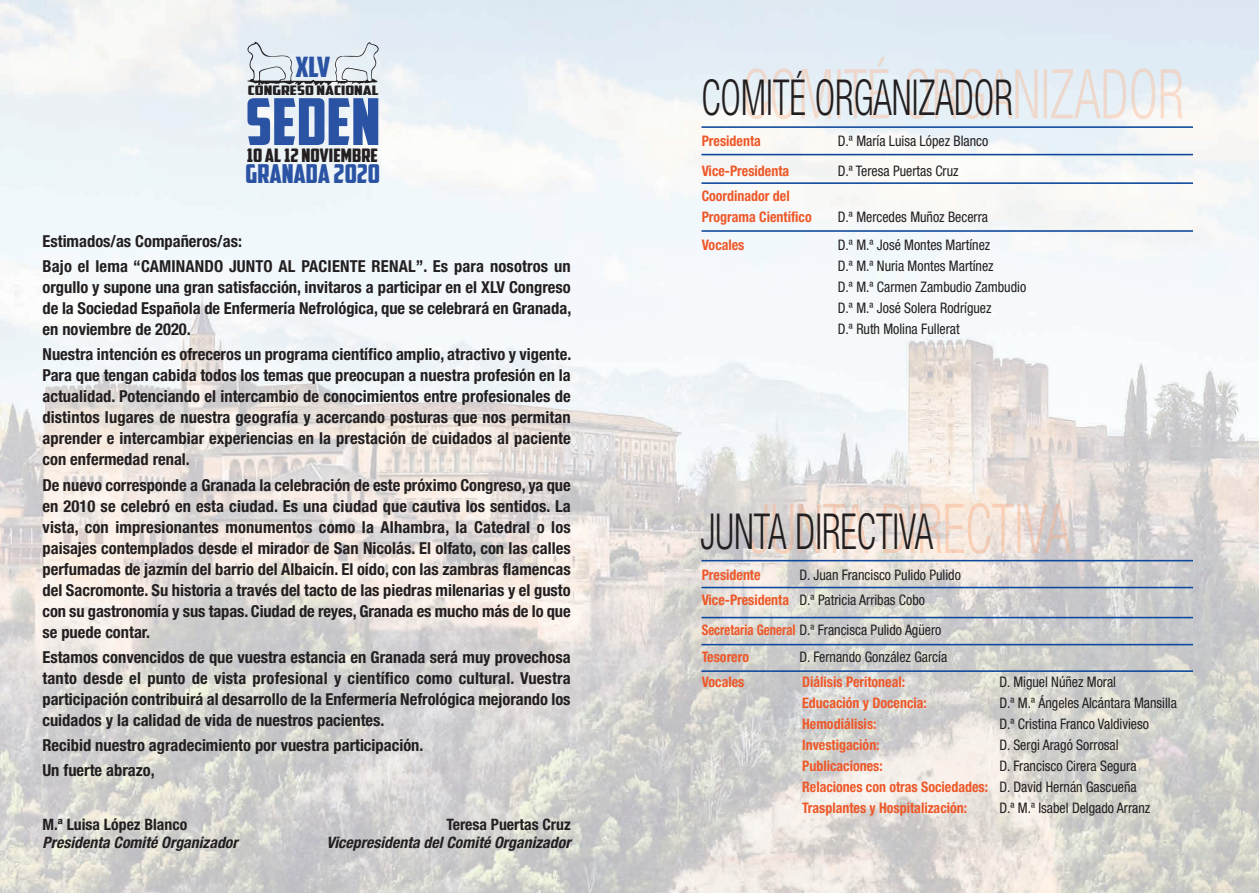
<style>
.page{position:relative;width:1259px;height:893px;background:#fff}
.page>*{position:absolute;margin:0;border:0;box-sizing:border-box;transform-origin:0 0}
.t1{font:64.5px "American Captain";color:#2b53a4;scale:1.07 1}
.t2{font:300 condensed 49.65px "Helvetica Neue";color:#231f20;scale:.74 1}
.t3{font:28.05px "American Captain";color:#2b53a4;scale:1.11 1}
.t4{font:25.95px "American Captain";color:#2b53a4;scale:1.08 1}
.t5{font:18.6px "American Captain";color:#231f20;scale:1.14 1}
.t6{font:700 condensed 16.5px/21px "Helvetica Neue";color:#231f20;text-align:justify}
.t7{font:italic 700 condensed 15.75px "Helvetica Neue";letter-spacing:.005em;color:#231f20}
.t8{font:700 condensed 15.75px "Helvetica Neue";color:#231f20}
.t9{font:condensed 14.55px/21px "Helvetica Neue";color:#231f20;scale:.96 1}
.t10{font:700 condensed 14.55px/21px "Helvetica Neue";color:#ee5829;scale:.96 1}
.t11{font:700 condensed 14.55px/27.3px "Helvetica Neue";color:#ee5829;scale:.88 1}
.t12{font:13.05px "American Captain";color:#231f20;scale:1.56 1}
.s1{font-weight:700;color:#ee5829}
.s2{font-weight:400;color:#231f20}
</style>
<div class="page">
<img style="left:0;top:0;width:1259px;height:893px">
<img style="left:750px;top:503px;width:320px;height:51px">
<img style="left:744px;top:57px;width:438px;height:62px">
<hr style="left:701px;top:126px;width:492px;height:2px;background:#0f499d">
<hr style="left:701px;top:154px;width:492px;height:1px;background:#0f499d">
<hr style="left:701px;top:182px;width:492px;height:2px;background:#0f499d">
<hr style="left:701px;top:230px;width:492px;height:2px;background:#0f499d">
<hr style="left:701px;top:587px;width:492px;height:1px;background:#0f499d">
<hr style="left:701px;top:617px;width:492px;height:1px;background:#0f499d">
<hr style="left:701px;top:644px;width:492px;height:1px;background:#0f499d">
<hr style="left:701px;top:670px;width:492px;height:2px;background:#0f499d">
<hr style="left:701px;top:560px;width:492px;height:1px;background:#0f499d">
<svg style="left:247px;top:42px;width:132px;height:44px"></svg>
<h3 class="t3" style="left:295px;top:50px;width:33px">XLV</h3>
<p class="t12" style="left:248px;top:83px;width:85px">CONGRESO NACIONAL</p>
<h1 class="t1" style="left:245px;top:83px;width:128px">SEDEN</h1>
<p class="t5" style="left:247px;top:144px;width:117px">10 AL 12 NOVIEMBRE</p>
<h3 class="t4" style="left:245px;top:158px;width:126px">GRANADA 2020</h3>
<p class="t6" style="left:43px;top:230px;width:530px;line-height:25.2px">Estimados/as Compañeros/as:<br>Bajo el lema “CAMINANDO JUNTO AL PACIENTE RENAL”. Es para nosotros un</p>
<p class="t6" style="left:43px;top:278px;width:530px">orgullo y supone una gran satisfacción, invitaros a participar en el XLV Congreso de la Sociedad Española de Enfermería Nefrológica, que se celebrará en Granada, en noviembre de 2020.</p>
<p class="t6" style="left:43px;top:345px;width:530px">Nuestra intención es ofreceros un programa científico amplio, atractivo y vigente.<br>Para que tengan cabida todos los temas que preocupan a nuestra profesión en la actualidad. Potenciando el intercambio de conocimientos entre profesionales de distintos lugares de nuestra geografía y acercando posturas que nos permitan aprender e intercambiar experiencias en la prestación de cuidados al paciente con enfermedad renal.</p>
<p class="t6" style="left:42px;top:476px;width:530px">De nuevo corresponde a Granada la celebración de este próximo Congreso, ya que en 2010 se celebró en esta ciudad. Es una ciudad que cautiva los sentidos. La vista, con impresionantes monumentos como la Alhambra, la Catedral o los paisajes contemplados desde el mirador de San Nicolás. El olfato, con las calles perfumadas de jazmín del barrio del Albaicín. El oído, con las zambras flamencas del Sacromonte. Su historia a través del tacto de las piedras milenarias y el gusto con su gastronomía y sus tapas. Ciudad de reyes, Granada es mucho más de lo que se puede contar.</p>
<p class="t6" style="left:42px;top:648px;width:530px">Estamos convencidos de que vuestra estancia en Granada será muy provechosa tanto desde el punto de vista profesional y científico como cultural. Vuestra participación contribuirá al desarrollo de la Enfermería Nefrológica mejorando los cuidados y la calidad de vida de nuestros pacientes.</p>
<p class="t6" style="left:42px;top:734px;width:382px;line-height:25.2px">Recibid nuestro agradecimiento por vuestra participación.<br>Un fuerte abrazo,</p>
<p class="t8" style="left:43px;top:818px;width:146px">M.ª Luisa López Blanco</p>
<p class="t8" style="left:446px;top:818px;width:126px">Teresa Puertas Cruz</p>
<p class="t7" style="left:43px;top:836px;width:197px">Presidenta Comité Organizador</p>
<p class="t7" style="left:326px;top:836px;width:246px">Vicepresidenta del Comité Organizador</p>
<h2 class="t2" style="left:701px;top:80px;width:422px">COMITÉ ORGANIZADOR</h2>
<p class="t10" style="left:702px;top:132px;width:63px">Presidenta</p>
<p class="t9" style="left:838px;top:132px;width:158px">D.ª María Luisa López Blanco</p>
<p class="t10" style="left:702px;top:161px;width:93px">Vice-Presidenta</p>
<p class="t9" style="left:838px;top:161px;width:127px">D.ª Teresa Puertas Cruz</p>
<p class="t10" style="left:702px;top:186px;width:116px">Coordinador del<br>Programa Científico</p>
<p class="t9" style="left:838px;top:207px;width:158px">D.ª Mercedes Muñoz Becerra</p>
<p class="t10" style="left:702px;top:235px;width:46px">Vocales</p>
<p class="t9" style="left:838px;top:235px;width:198px">D.ª M.ª José Montes Martínez<br>D.ª M.ª Nuria Montes Martínez<br>D.ª M.ª Carmen Zambudio Zambudio<br>D.ª M.ª José Solera Rodríguez<br>D.ª Ruth Molina Fullerat</p>
<h2 class="t2" style="left:700px;top:514px;width:316px">JUNTA DIRECTIVA</h2>
<p class="t10" style="left:701px;top:565px;width:63px">Presidente</p>
<p class="t9" style="left:701px;top:563px;width:271px;line-height:25.2px;text-indent:98px">D. Juan Francisco Pulido Pulido<br><span class="s1">Vice-Presidenta</span> D.ª Patricia Arribas Cobo</p>
<p class="t11" style="left:701px;top:617px;width:274px">Secretaria General <span class="s2">D.ª Francisca Pulido Agüero<br></span>Tesorero</p>
<p class="t9" style="left:799px;top:648px;width:155px">D. Fernando González García</p>
<p class="t10" style="left:701px;top:673px;width:46px">Vocales</p>
<p class="t10" style="left:802px;top:673px;width:109px">Diálisis Peritoneal:</p>
<p class="t9" style="left:999px;top:673px;width:123px">D. Miguel Núñez Moral</p>
<p class="t10" style="left:802px;top:694px;width:131px">Educación y Docencia:</p>
<p class="t9" style="left:999px;top:694px;width:186px">D.ª M.ª Ángeles Alcántara Mansilla</p>
<p class="t10" style="left:802px;top:715px;width:79px">Hemodiálisis:</p>
<p class="t9" style="left:999px;top:715px;width:157px">D.ª Cristina Franco Valdivieso</p>
<p class="t10" style="left:802px;top:736px;width:82px">Investigación:</p>
<p class="t9" style="left:999px;top:736px;width:126px">D. Sergi Aragó Sorrosal</p>
<p class="t10" style="left:802px;top:757px;width:85px">Publicaciones:</p>
<p class="t10" style="left:802px;top:757px;width:350px;text-align:justify;text-indent:197px"><span class="s2">D. Francisco Cirera Segura </span>Relaciones con otras Sociedades: <span class="s2">D. David Hernán Gascueña </span>Trasplantes y Hospitalización:</p>
<p class="t9" style="left:999px;top:799px;width:159px">D.ª M.ª Isabel Delgado Arranz</p>
</div>
